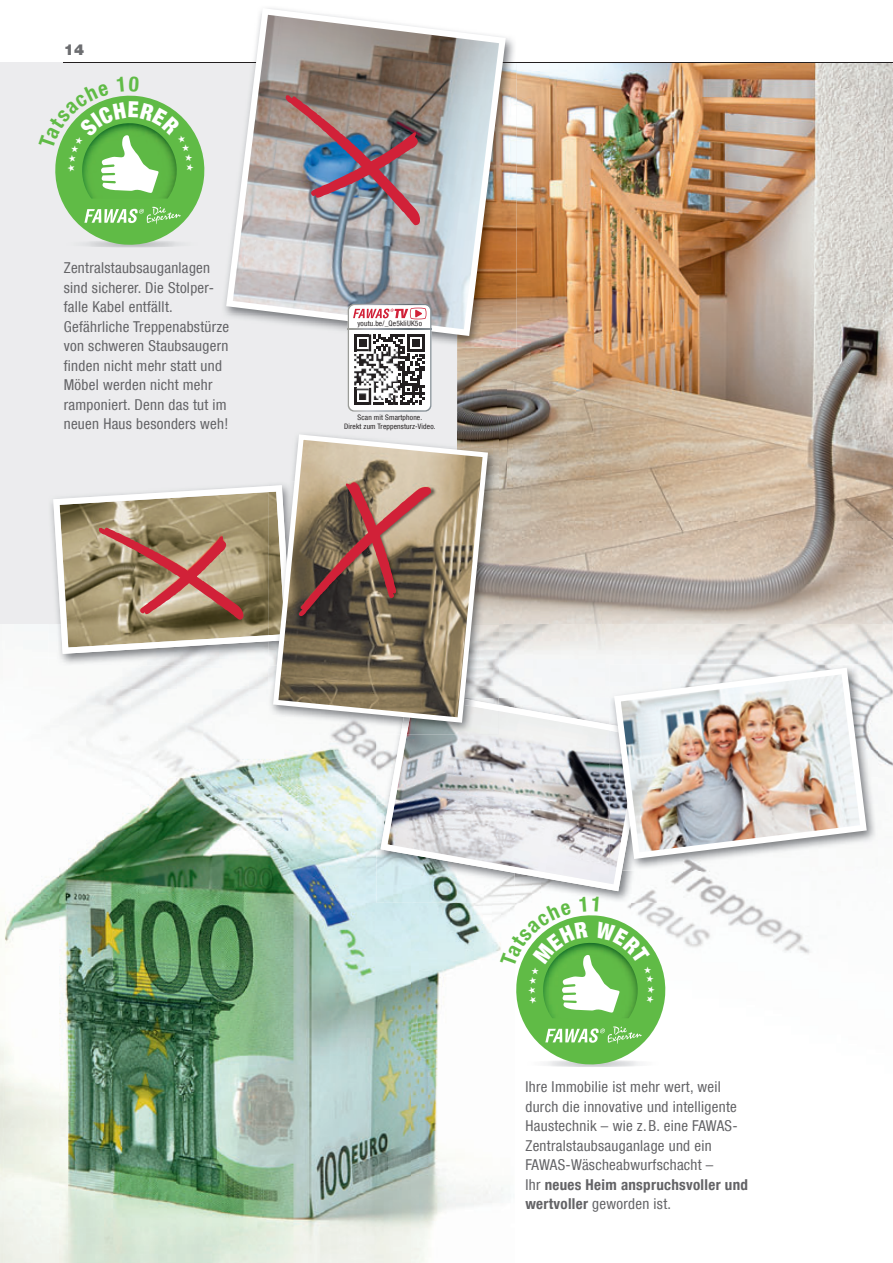
<style>
.page{position:relative;width:893px;height:1263px;background:#fff}
.page>*{position:absolute;margin:0;border:0;box-sizing:border-box;transform-origin:0 0}
.t1{font:condensed 15px/19.5px "Helvetica Neue LT Com";letter-spacing:.02em;color:#636366}
.t2{font:900 15px "Helvetica Neue LT Com";color:#6c6d70}
.t3{font:condensed 7.5px/9px "Helvetica Neue LT Com";letter-spacing:.02em;color:#231f20;text-align:center}
.s1{font-weight:700}
</style>
<div class="page">
<img style="left:877px;top:697px;width:16px;height:70px">
<img style="left:670px;top:870px;width:140px;height:84px">
<div style="left:0;top:63px;width:893px;height:561px;background:#ececee"></div>
<img style="left:0;top:689px;width:411px;height:574px">
<img style="left:411px;top:903px;width:93px;height:360px">
<img style="left:499px;top:624px;width:394px;height:73px">
<img style="left:506px;top:63px;width:387px;height:561px">
<img style="left:457px;top:348px;width:49px;height:276px">
<img style="left:376px;top:734px;width:280px;height:169px">
<img style="left:499px;top:686px;width:110px;height:3px">
<svg style="left:380px;top:689px;width:267px;height:202px"></svg>
<img style="left:609px;top:664px;width:268px;height:206px">
<img style="left:609px;top:724px;width:38px;height:146px">
<img style="left:614px;top:668px;width:253px;height:191px">
<img style="left:48px;top:502px;width:220px;height:164px">
<svg style="left:53px;top:485px;width:215px;height:169px;background:#b19b83"></svg>
<img style="left:268px;top:641px;width:5px;height:48px">
<img style="left:268px;top:689px;width:133px;height:45px">
<img style="left:457px;top:431px;width:42px;height:255px">
<img style="left:488px;top:686px;width:6px;height:3px">
<img style="left:401px;top:689px;width:98px;height:45px">
<img style="left:268px;top:485px;width:5px;height:151px">
<svg style="left:273px;top:434px;width:215px;height:289px;background:#a79c8a"></svg>
<svg style="left:299px;top:482px;width:132px;height:134px;background:#896354"></svg>
<hr style="left:64px;top:62px;width:829px;height:1px;background:#231f20">
<img style="left:224px;top:38px;width:292px;height:310px">
<svg style="left:224px;top:321px;width:2px;height:13px"></svg>
<svg style="left:224px;top:340px;width:4px;height:8px"></svg>
<img style="left:224px;top:62px;width:292px;height:1px">
<svg style="left:226px;top:8px;width:280px;height:328px"></svg>
<img style="left:286px;top:95px;width:134px;height:130px">
<svg style="left:348px;top:304px;width:83px;height:108px"></svg>
<div style="left:349px;top:305px;width:81px;height:105px;background:#fff;border-radius:6px"></div>
<svg style="left:353px;top:308px;width:73px;height:11px"></svg>
<svg style="left:348px;top:328px;width:83px;height:1px"></svg>
<hr style="left:354px;top:334px;width:3px;height:17px;background:#231f20">
<hr style="left:354px;top:388px;width:3px;height:17px;background:#231f20">
<svg style="left:357px;top:334px;width:68px;height:71px"></svg>
<img style="left:354px;top:351px;width:44px;height:49px">
<svg style="left:55px;top:95px;width:150px;height:153px"></svg>
<svg style="left:500px;top:896px;width:170px;height:173px"></svg>
<p class="t2" style="left:64px;top:44px;width:22px">14</p>
<p class="t1" style="left:64px;top:260px;width:167px">Zentralstaubsauganlagen sind sicherer. Die Stolper&shy;falle Kabel entfällt.<br>Gefährliche Treppenabstürze von schweren Staubsaugern finden nicht mehr statt und<br>Möbel werden nicht mehr ramponiert. Denn das tut im neuen Haus besonders weh!</p>
<p class="t3" style="left:357px;top:320px;width:66px">youtu.be/_Qe5kIiUK5o</p>
<p class="t3" style="left:344px;top:414px;width:93px">Scan mit Smartphone.<br>Direkt zum Treppensturz-Video.</p>
<p class="t1" style="left:525px;top:1079px;width:224px">Ihre Immobilie ist mehr wert, weil durch die innovative und intelligente Haustechnik – wie z. B. eine FAWAS-Zentralstaubsauganlage und ein FAWAS-Wäscheabwurfschacht –<br>Ihr <span class="s1">neues Heim anspruchsvoller und wertvoller</span> geworden ist.</p>
</div>
